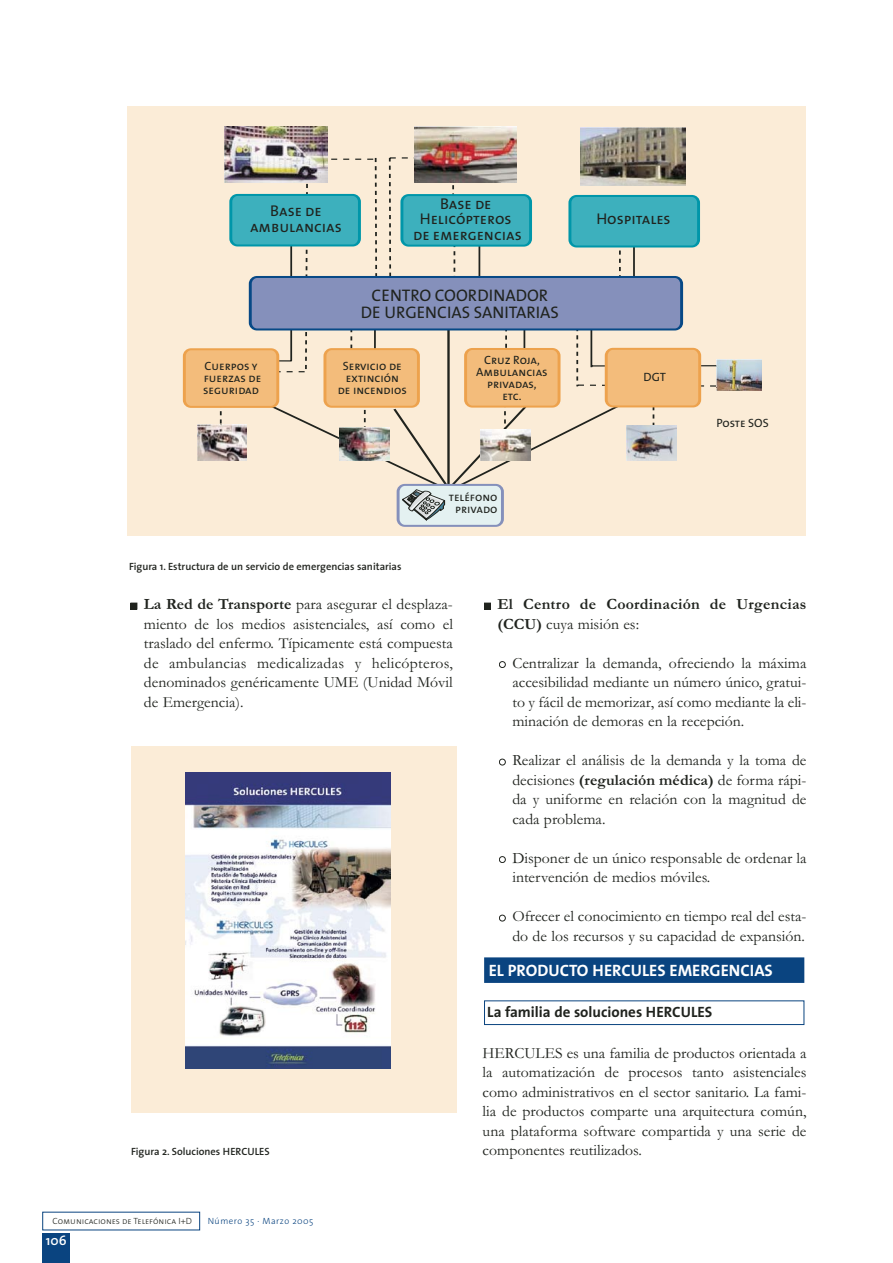
<style>
.page{position:relative;width:893px;height:1263px;background:#fff}
.page>*{position:absolute;margin:0;border:0;box-sizing:border-box;transform-origin:0 0}
.t1{font:16.8px/16.8px "The Sans Caps";color:#20231e;text-align:center}
.t2{font:16.5px "The Sans Bold Caps";color:#fff}
.t3{font:15.75px/19.5px "Garamond";color:#20231e;text-align:justify}
.t4{font:700 15.75px/19.5px "Garamond";letter-spacing:.015em;color:#20231e}
.t5{font:15.6px/15.6px "The Sans Caps";color:#20231e;text-align:center}
.t6{font:700 15px "The Sans";color:#20231e}
.t7{font:600 13.5px "The Sans";color:#fff}
.t8{font:12px/12px "The Sans Caps";color:#20231e;text-align:center}
.t9{font:600 10.5px "The Sans";color:#20231e}
.t10{font:9px "The Sans Light Caps";color:#20231e}
.t11{font:300 9px "The Sans";letter-spacing:.055em;color:#0a4480}
.s1{font-weight:700}
.s2{font-weight:400}
</style>
<div class="page">
<div style="left:484px;top:1000px;width:320px;height:25px;border:1px solid #0a4480"></div>
<div style="left:485px;top:958px;width:318px;height:24px;background:#0a4480"></div>
<div style="left:484px;top:957px;width:320px;height:26px;border:2px solid #0a4480"></div>
<div style="left:499px;top:915px;width:7px;height:6px;border:1px solid #20231e;border-radius:50%"></div>
<div style="left:499px;top:856px;width:7px;height:7px;border:1px solid #20231e;border-radius:50%"></div>
<div style="left:499px;top:759px;width:7px;height:6px;border:1px solid #20231e;border-radius:50%"></div>
<div style="left:499px;top:661px;width:7px;height:7px;border:1px solid #20231e;border-radius:50%"></div>
<div style="left:484px;top:603px;width:7px;height:6px;border:1px solid #20231e"></div>
<svg style="left:131px;top:603px;width:6px;height:6px"></svg>
<div style="left:43px;top:1233px;width:27px;height:30px;background:#0a4480"></div>
<div style="left:128px;top:106px;width:678px;height:430px;background:#fbecd7"></div>
<svg style="left:339px;top:458px;width:291px;height:43px"></svg>
<svg style="left:219px;top:157px;width:436px;height:301px"></svg>
<hr style="left:374px;top:300px;width:2px;height:70px;background:#20231e">
<hr style="left:524px;top:294px;width:1px;height:69px;background:#20231e">
<svg style="left:575px;top:248px;width:142px;height:140px"></svg>
<hr style="left:633px;top:233px;width:2px;height:61px;background:#20231e">
<div style="left:249px;top:276px;width:434px;height:55px;background:#8590bb;border:2px solid #074986;border-radius:7px"></div>
<div style="left:183px;top:348px;width:96px;height:60px;background:#f3bc7b;border:2px solid #eda24d;border-radius:7px"></div>
<div style="left:324px;top:348px;width:96px;height:60px;background:#f3bc7b;border:2px solid #eda24d;border-radius:7px"></div>
<div style="left:464px;top:348px;width:96px;height:60px;background:#f3bc7b;border:2px solid #eda24d;border-radius:7px"></div>
<div style="left:605px;top:348px;width:96px;height:60px;background:#f3bc7b;border:2px solid #eda24d;border-radius:7px"></div>
<div style="left:401px;top:194px;width:131px;height:53px;background:#3db0bd;border:2px solid #0096a9;border-radius:7px"></div>
<div style="left:397px;top:484px;width:107px;height:43px;background:#e4f1f1;border:2px solid #8590bb;border-radius:7px"></div>
<div style="left:230px;top:194px;width:131px;height:53px;background:#3db0bd;border:2px solid #0096a9;border-radius:7px"></div>
<div style="left:569px;top:195px;width:131px;height:53px;background:#3db0bd;border:2px solid #0096a9;border-radius:7px"></div>
<svg style="left:402px;top:489px;width:43px;height:31px"></svg>
<img style="left:224px;top:127px;width:103px;height:56px">
<img style="left:415px;top:127px;width:102px;height:55px">
<img style="left:580px;top:128px;width:105px;height:58px">
<img style="left:197px;top:425px;width:49px;height:35px">
<img style="left:340px;top:427px;width:50px;height:33px">
<img style="left:481px;top:429px;width:49px;height:31px">
<img style="left:627px;top:426px;width:50px;height:34px">
<img style="left:717px;top:359px;width:45px;height:32px">
<div style="left:131px;top:745px;width:325px;height:367px;background:#fbecd7"></div>
<img style="left:185px;top:772px;width:206px;height:297px">
<p class="t5" style="left:250px;top:203px;width:93px">Base de ambulancias</p>
<p class="t5" style="left:413px;top:196px;width:110px">Base de<br>Helicópteros de emergencias</p>
<p class="t1" style="left:361px;top:287px;width:200px">CENTRO COORDINADOR<br>DE URGENCIAS SANITARIAS</p>
<p class="t8" style="left:203px;top:360px;width:60px;text-align:left">Cuerpos y fuerzas de seguridad</p>
<p class="t8" style="left:338px;top:360px;width:71px">Servicio de extinción<br>de incendios</p>
<p class="t8" style="left:476px;top:354px;width:73px">Cruz Roja,<br>Ambulancias privadas,<br>etc.</p>
<p class="t9" style="left:129px;top:562px;width:274px">Figura 1. Estructura de un servicio de emergencias sanitarias</p>
<p class="t8" style="left:449px;top:491px;width:50px">teléfono privado</p>
<p class="t5" style="left:596px;top:211px;width:76px">Hospitales</p>
<p class="t8" style="left:644px;top:371px;width:24px">DGT</p>
<p class="t8" style="left:716px;top:417px;width:54px">Poste SOS</p>
<p class="t3" style="left:144px;top:596px;width:310px"><span class="s1">La Red de Transporte</span> para asegurar el desplaza&shy;miento de los medios asistenciales, así como el traslado del enfermo. Típicamente está compuesta de ambulancias medicalizadas y helicópteros, denominados genéricamente UME (Unidad Móvil de Emergencia).</p>
<p class="t4" style="left:497px;top:596px;width:310px">El Centro de Coordinación de Urgencias (CCU) <span class="s2">cuya misión es:</span></p>
<p class="t3" style="left:512px;top:655px;width:296px">Centralizar la demanda, ofreciendo la máxima accesibilidad mediante un número único, gratui&shy;to y fácil de memorizar, así como mediante la eli&shy;minación de demoras en la recepción.</p>
<p class="t3" style="left:512px;top:752px;width:296px">Realizar el análisis de la demanda y la toma de decisiones <span class="s1">(regulación médica)</span> de forma rápi&shy;da y uniforme en relación con la magnitud de cada problema.</p>
<p class="t3" style="left:512px;top:850px;width:295px">Disponer de un único responsable de ordenar la intervención de medios móviles.</p>
<p class="t3" style="left:512px;top:908px;width:296px">Ofrecer el conocimiento en tiempo real del esta&shy;do de los recursos y su capacidad de expansión.</p>
<p class="t2" style="left:489px;top:960px;width:286px">EL PRODUCTO HERCULES EMERGENCIAS</p>
<p class="t9" style="left:131px;top:1147px;width:140px">Figura 2. Soluciones HERCULES</p>
<p class="t10" style="left:53px;top:1215px;width:141px">Comunicaciones de Telefónica I+D</p>
<p class="t11" style="left:208px;top:1217px;width:107px">Número 35 · Marzo 2005</p>
<p class="t7" style="left:46px;top:1234px;width:22px">106</p>
<p class="t6" style="left:487px;top:1005px;width:227px">La familia de soluciones HERCULES</p>
<p class="t3" style="left:483px;top:1045px;width:325px">HERCULES es una familia de productos orientada a la automatización de procesos tanto asistenciales como administrativos en el sector sanitario. La fami&shy;lia de productos comparte una arquitectura común, una plataforma software compartida y una serie de componentes reutilizados.</p>
</div>
